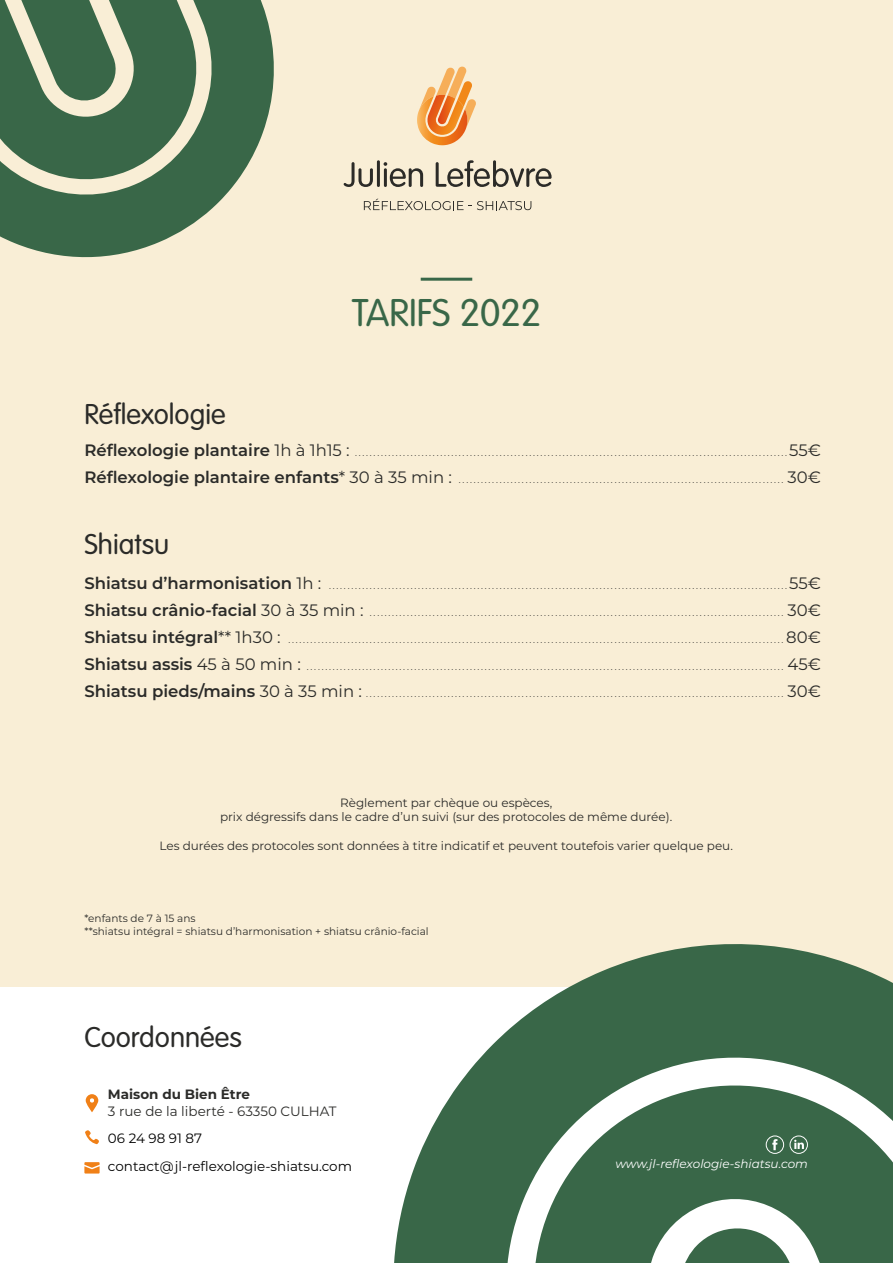
<style>
.page{position:relative;width:893px;height:1263px;background:#fff}
.page>*{position:absolute;margin:0;border:0;box-sizing:border-box;transform-origin:0 0}
.t1{font:300 40.5px "VAG Rundschrift D";color:#396748}
.t2{font:300 30px "VAG Rundschrift D";color:#2b2b29}
.t3{font:13.5px/28.8px "Montserrat";color:#000}
.t4{font:13.5px "Montserrat";color:#2b2b29}
.t5{font:700 13.5px "Montserrat";color:#2b2b29}
.t6{font:12px/14.4px "Montserrat";color:#2b2b29;text-align:center}
.t7{font:italic 12px "Montserrat";color:#fff}
.t8{font:10.5px/12.6px "Montserrat";color:#2b2b29}
.t9{font:9px "Montserrat";color:#2b2b29}
.s1{font-weight:600;font-size:16.5px}
.s2{font-size:16.5px}
</style>
<div class="page">
<div style="left:0;top:0;width:893px;height:986px;background:#f9eed6"></div>
<svg style="left:84px;top:1162px;width:16px;height:11px"></svg>
<svg style="left:85px;top:1130px;width:14px;height:14px"></svg>
<svg style="left:86px;top:1094px;width:12px;height:18px"></svg>
<svg style="left:370px;top:944px;width:523px;height:319px;fill:#396748"></svg>
<svg style="left:529px;top:1058px;width:364px;height:205px;fill:#396748"></svg>
<svg style="left:0;top:0;width:274px;height:258px;fill:#396748"></svg>
<svg style="left:0;top:0;width:199px;height:194px"></svg>
<svg style="left:766px;top:1135px;width:42px;height:19px"></svg>
<svg style="left:344px;top:162px;width:29px;height:25px"></svg>
<hr style="left:377px;top:160px;width:3px;height:27px;background:#2c2b28;border-radius:2px">
<svg style="left:384px;top:162px;width:39px;height:25px"></svg>
<svg style="left:436px;top:160px;width:116px;height:27px"></svg>
<svg style="left:364px;top:199px;width:167px;height:11px"></svg>
<svg style="left:417px;top:66px;width:59px;height:79px"></svg>
<hr style="left:421px;top:278px;width:51px;height:3px;background:#396748">
<h1 class="t1" style="left:352px;top:291px;width:191px">TARIFS 2022</h1>
<h2 class="t2" style="left:84px;top:397px;width:143px">Réflexologie</h2>
<p class="t9" style="left:84px;top:447px;width:738px"><span class="s1">Réflexologie plantaire</span> <span class="s2">1h à 1h15 :</span> .....................................................................................................................<span class="s2">55€</span></p>
<p class="t9" style="left:84px;top:474px;width:738px"><span class="s1">Réflexologie plantaire enfants</span><span class="s2">* 30 à 35 min :</span> ........................................................................................ <span class="s2">30€</span></p>
<h2 class="t2" style="left:84px;top:528px;width:86px">Shiatsu</h2>
<p class="t9" style="left:84px;top:580px;width:738px"><span class="s1">Shiatsu d’harmonisation</span> <span class="s2">1h :</span> ............................................................................................................................<span class="s2">55€</span></p>
<p class="t9" style="left:84px;top:607px;width:738px"><span class="s1">Shiatsu crânio-facial</span> <span class="s2">30 à 35 min :</span> ................................................................................................................ <span class="s2">30€</span></p>
<p class="t9" style="left:84px;top:634px;width:738px"><span class="s1">Shiatsu intégral</span><span class="s2">** 1h30 :</span> ...................................................................................................................................... <span class="s2">80€</span></p>
<p class="t9" style="left:84px;top:661px;width:738px"><span class="s1">Shiatsu assis</span> <span class="s2">45 à 50 min :</span> ................................................................................................................................. <span class="s2">45€</span></p>
<p class="t9" style="left:84px;top:688px;width:738px"><span class="s1">Shiatsu pieds/mains</span> <span class="s2">30 à 35 min :</span> ................................................................................................................. <span class="s2">30€</span></p>
<h3 class="t6" style="left:220px;top:795px;width:454px">Règlement par chèque ou espèces,<br>prix dégressifs dans le cadre d’un suivi (sur des protocoles de même durée).</h3>
<h3 class="t6" style="left:159px;top:838px;width:575px">Les durées des protocoles sont données à titre indicatif et peuvent toutefois varier quelque peu.</h3>
<p class="t8" style="left:84px;top:912px;width:346px">*enfants de 7 à 15 ans<br>**shiatsu intégral = shiatsu d’harmonisation + shiatsu crânio-facial</p>
<h2 class="t2" style="left:84px;top:1020px;width:159px">Coordonnées</h2>
<h3 class="t5" style="left:108px;top:1085px;width:143px">Maison du Bien Être</h3>
<h3 class="t4" style="left:108px;top:1101px;width:230px">3 rue de la liberté - 63350 CULHAT</h3>
<h3 class="t3" style="left:108px;top:1123px;width:246px">06 24 98 91 87 contact@jl-reflexologie-shiatsu.com</h3>
<h3 class="t7" style="left:615px;top:1155px;width:194px">www.jl-reflexologie-shiatsu.com</h3>
</div>
